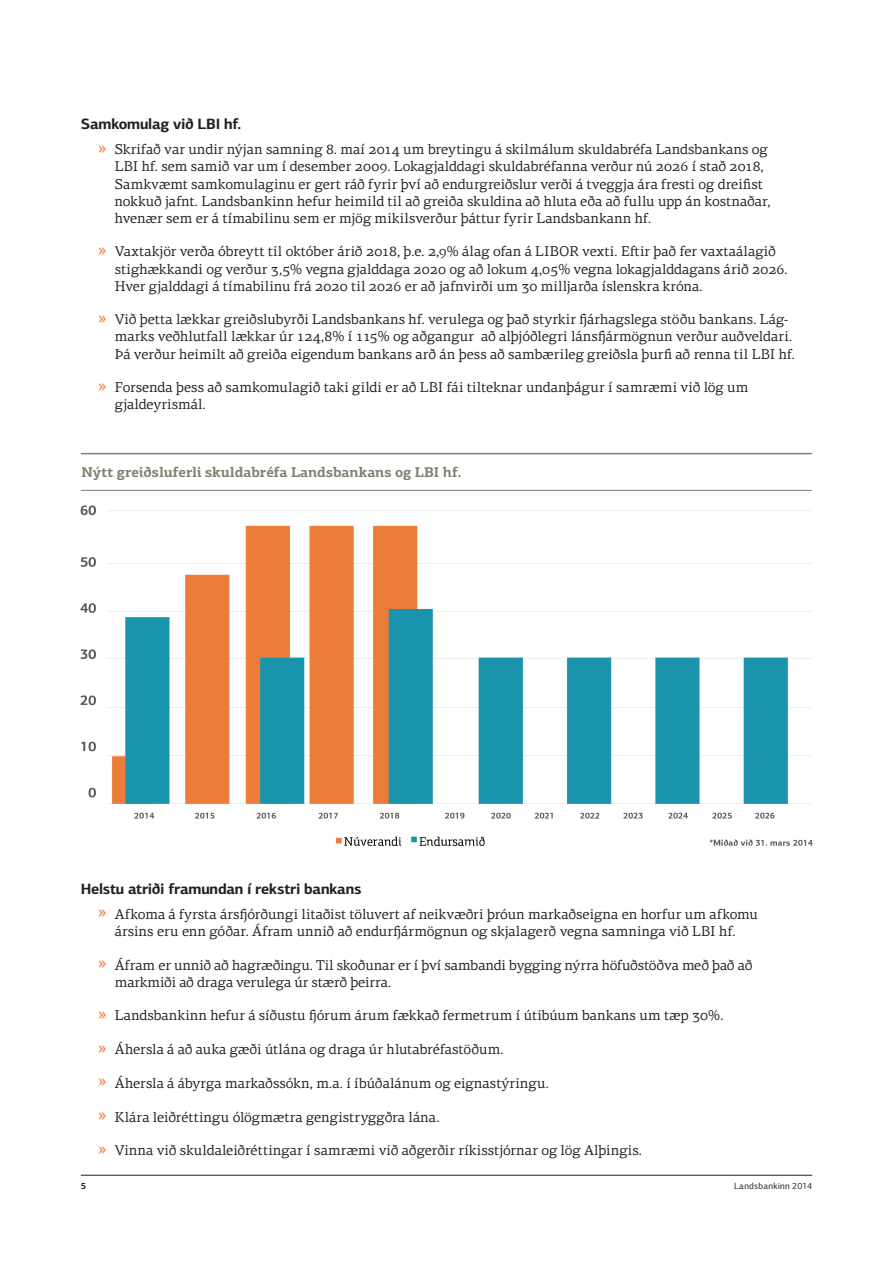
<style>
.page{position:relative;width:893px;height:1263px;background:#fff}
.page>*{position:absolute;margin:0;border:0;box-sizing:border-box;transform-origin:0 0}
.Infographic_Numbers{font:700 15px "LB Centro Sans";letter-spacing:-.015em;color:#231f20}
.Meginmál{font:14.25px/17.1px "LB Centro Serif";color:#231f20}
.Body_Positive{font:700 14.25px "LB Centro Slab";letter-spacing:-.005em;color:#82806e}
.t1{font:9px "LB Centro Sans";letter-spacing:.03em;color:#231f20}
.t2{font:700 9px "LB Centro Sans";color:#231f20}
.s1{font-family:"LB Centro Slab";font-size:21px;color:#f58345}
</style>
<div class="page">
<hr style="left:81px;top:1175px;width:731px;height:1px;background:#231f20">
<img style="left:81px;top:505px;width:732px;height:341px">
<hr style="left:81px;top:453px;width:731px;height:1px;background:#82806e">
<hr style="left:81px;top:490px;width:731px;height:1px;background:#82806e">
<p class="Infographic_Numbers" style="left:81px;top:115px;width:162px">Samkomulag við LBI hf.</p>
<p class="Meginmál" style="left:115px;top:141px;width:657px;text-indent:-17px"><span class="s1">»</span> Skrifað var undir nýjan samning 8. maí 2014 um breytingu á skilmálum skuldabréfa Landsbankans og LBI hf. sem samið var um í desember 2009. Lokagjalddagi skuldabréfanna verður nú 2026 í stað 2018, Samkvæmt samkomulaginu er gert ráð fyrir því að endurgreiðslur verði á tveggja ára fresti og dreifist nokkuð jafnt. Landsbankinn hefur heimild til að greiða skuldina að hluta eða að fullu upp án kostnaðar, hvenær sem er á tímabilinu sem er mjög mikilsverður þáttur fyrir Landsbankann hf.</p>
<p class="Meginmál" style="left:115px;top:243px;width:674px;text-indent:-17px"><span class="s1">»</span> Vaxtakjör verða óbreytt til október árið 2018, þ.e. 2,9% álag ofan á LIBOR vexti. Eftir það fer vaxtaálagið stighækkandi og verður 3,5% vegna gjalddaga 2020 og að lokum 4,05% vegna lokagjalddagans árið 2026.<br>Hver gjalddagi á tímabilinu frá 2020 til 2026 er að jafnvirði um 30 milljarða íslenskra króna.</p>
<p class="Meginmál" style="left:115px;top:311px;width:682px;text-indent:-17px"><span class="s1">»</span> Við þetta lækkar greiðslubyrði Landsbankans hf. verulega og það styrkir fjárhagslega stöðu bankans. Lág&shy;marks veðhlutfall lækkar úr 124,8% í 115% og aðgangur að alþjóðlegri lánsfjármögnun verður auðveldari.<br>Þá verður heimilt að greiða eigendum bankans arð án þess að sambærileg greiðsla þurfi að renna til LBI hf.</p>
<p class="Meginmál" style="left:115px;top:379px;width:635px;text-indent:-17px"><span class="s1">»</span> Forsenda þess að samkomulagið taki gildi er að LBI fái tilteknar undanþágur í samræmi við lög um gjaldeyrismál.</p>
<p class="Body_Positive" style="left:81px;top:463px;width:382px">Nýtt greiðsluferli skuldabréfa Landsbankans og LBI hf.</p>
<p class="Infographic_Numbers" style="left:81px;top:879px;width:282px">Helstu atriði framundan í rekstri bankans</p>
<p class="Meginmál" style="left:98px;top:905px;width:662px;text-align:center"><span class="s1">»</span> Afkoma á fyrsta ársfjórðungi litaðist töluvert af neikvæðri þróun markaðseigna en horfur um afkomu ársins eru enn góðar. Áfram unnið að endurfjármögnun og skjalagerð vegna samninga við LBI hf.</p>
<p class="Meginmál" style="left:115px;top:956px;width:639px;text-indent:-17px"><span class="s1">»</span> Áfram er unnið að hagræðingu. Til skoðunar er í því sambandi bygging nýrra höfuðstöðva með það að markmiði að draga verulega úr stærð þeirra.</p>
<p class="Meginmál" style="left:98px;top:1007px;width:627px"><span class="s1">»</span> Landsbankinn hefur á síðustu fjórum árum fækkað fermetrum í útibúum bankans um tæp 30%.</p>
<p class="Meginmál" style="left:98px;top:1041px;width:407px"><span class="s1">»</span> Áhersla á að auka gæði útlána og draga úr hlutabréfastöðum.</p>
<p class="Meginmál" style="left:98px;top:1074px;width:452px"><span class="s1">»</span> Áhersla á ábyrga markaðssókn, m.a. í íbúðalánum og eignastýringu.</p>
<p class="Meginmál" style="left:98px;top:1108px;width:343px"><span class="s1">»</span> Klára leiðréttingu ólögmætra gengistryggðra lána.</p>
<p class="Meginmál" style="left:98px;top:1142px;width:546px"><span class="s1">»</span> Vinna við skuldaleiðréttingar í samræmi við aðgerðir ríkisstjórnar og lög Alþingis.</p>
<p class="t2" style="left:81px;top:1180px;width:7px">5</p>
<p class="t1" style="left:734px;top:1180px;width:80px">Landsbankinn 2014</p>
</div>
